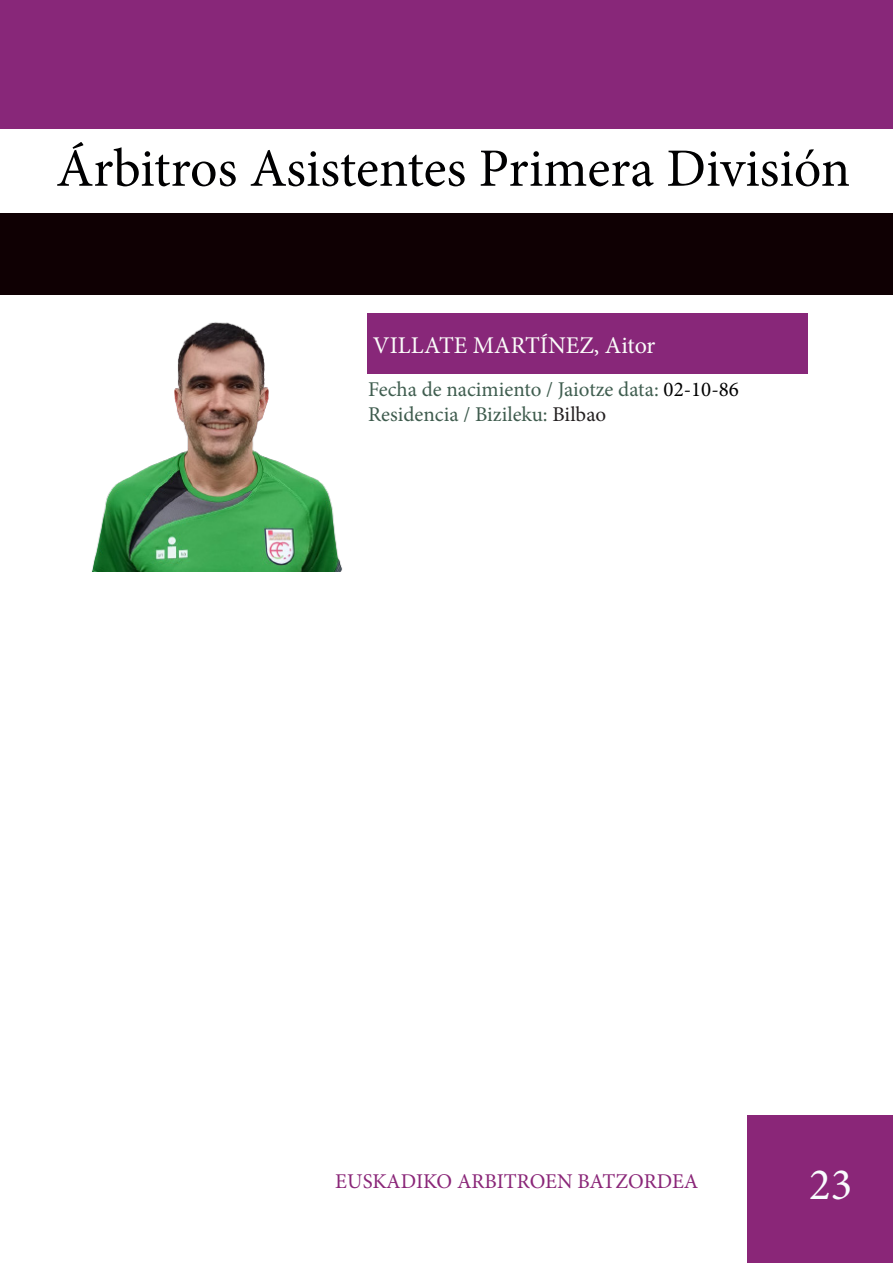
<style>
.page{position:relative;width:893px;height:1263px;background:#fff}
.page>*{position:absolute;margin:0;border:0;box-sizing:border-box;transform-origin:0 0}
.t1{font:54px "Minion Pro";letter-spacing:-.005em;color:#000001}
.t2{font:45px "Minion Pro";color:#f9fcfe}
.t3{font:24px "Minion Pro";color:#fbfdfa}
.t4{font:21px "Minion Pro";color:#3f5d4f}
.t5{font:21px "Minion Pro";color:#8a2678}
.t6{font:21px "Minion Pro";color:#3e5b4d}
.s1{color:#000001}
.s2{color:#231f20}
</style>
<div class="page">
<div style="left:747px;top:1116px;width:146px;height:147px;background:#8a2678"></div>
<div style="left:0;top:0;width:892px;height:128px;background:#882779"></div>
<div style="left:0;top:214px;width:892px;height:81px;background:#0f0003"></div>
<div style="left:367px;top:313px;width:441px;height:61px;background:#882779"></div>
<img style="left:92px;top:322px;width:251px;height:249px">
<p class="t1" style="left:56px;top:132px;width:796px">Árbitros Asistentes Primera División</p>
<p class="t3" style="left:373px;top:329px;width:284px">VILLATE MARTÍNEZ, Aitor</p>
<p class="t4" style="left:368px;top:375px;width:372px">Fecha de nacimiento / Jaiotze data: <span class="s1">02-10-86</span></p>
<p class="t6" style="left:368px;top:400px;width:240px">Residencia / Bizileku: <span class="s2">Bilbao</span></p>
<p class="t5" style="left:335px;top:1167px;width:365px">EUSKADIKO ARBITROEN BATZORDEA</p>
<p class="t2" style="left:809px;top:1155px;width:45px">23</p>
</div>
